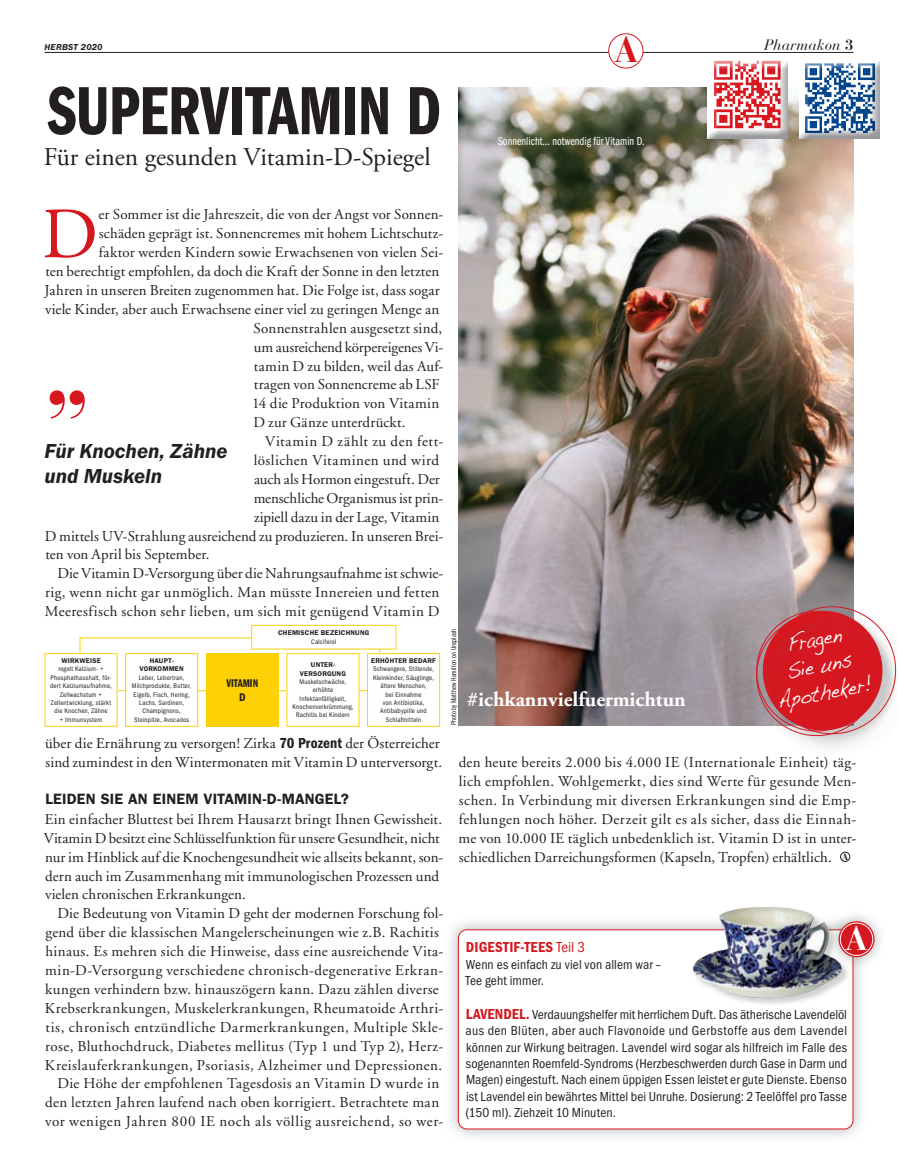
<style>
.page{position:relative;width:898px;height:1174px;background:#fff}
.page>*{position:absolute;margin:0;border:0;box-sizing:border-box;transform-origin:0 0}
.t1{font:700 90px "Bauer Bodoni LT";color:#d7171f}
.t2{font:72px "Adobe Garamond LT";color:#d7171f}
.t3{font:70.5px "ITC Franklin Gothic Std Dm Cp";letter-spacing:-.01em;color:#231f20}
.t4{font:36.3px "Bauer Bodoni Bold Os F";color:#d7171f}
.t5{font:33.75px "Bauer Bodoni Bold Os F";color:#fff}
.t6{font:25.5px "Adobe Garamond Pro";color:#231f20}
.t7{font:22.5px/27.2px "Handwriting Dakota";color:#fff;text-align:center;scale:.8 1}
.t8{font:italic 600 21px/25.3px "ITC Franklin Gothic Std";letter-spacing:-.005em;color:#231f20}
.t9{font:700 21px "Adobe Garamond Pro";color:#fff}
.t10{font:15px/18.9px "Adobe Garamond LT";letter-spacing:.015em;color:#231f20}
.t11{font:600 15px "ITC Franklin Gothic Std";letter-spacing:.01em;color:#231f20}
.t12{font:15px "Adobe Garamond LT";letter-spacing:-.01em;color:#231f20}
.t13{font:15px "Adobe Garamond LT";letter-spacing:.045em;color:#231f20}
.t14{font:15px "ITC Franklin Gothic Std Dm Cd";letter-spacing:.02em;color:#d7171f}
.t15{font:15px "Bauer Bodoni Italic Os F";letter-spacing:.01em;color:#231f20}
.t16{font:condensed 13.5px/16.2px "ITC Franklin Gothic Std";letter-spacing:.01em;color:#231f20}
.t17{font:12px "ITC Franklin Gothic Std Bk Cp";color:#fff}
.t18{font:11.55px "Franklin Gothic LT Demi Cmpr";color:#231f20}
.t19{font:600 condensed 11.55px "Franklin Gothic LT";color:#231f20}
.t20{font:italic 600 9px "ITC Franklin Gothic Std";letter-spacing:.02em;color:#231f20}
.t21{font:7.5px "ITC Franklin Gothic Std Bk Cp";color:#231f20}
.t22{font:condensed 6.9px/8.4px "ITC Franklin Gothic Std";letter-spacing:.025em;color:#231f20;text-align:center}
.t23{font:600 6.9px/8.4px "ITC Franklin Gothic Std";letter-spacing:.025em;color:#231f20;text-align:center}
.s1{font-family:"Bauer Bodoni LT";font-weight:700}
.s2{font-family:"ITC Franklin Gothic Std Dm Cd"}
.s3{font-family:"Bauer Bodoni Bold Os F";font-size:9.75px}
.s4{font-family:"ITC Franklin Gothic Std";font-stretch:condensed}
.s5{font-family:"ITC Franklin Gothic Std Dm Cd";font-stretch:normal;font-size:15px;color:#d7171f}
</style>
<div class="page">
<hr style="left:45px;top:52px;width:807px;height:1px;background:#231f20">
<div style="left:608px;top:34px;width:34px;height:34px;background:#fff;border-radius:50%"></div>
<div style="left:608px;top:33px;width:35px;height:35px;border:1px solid #d7171f;border-radius:50%"></div>
<div style="left:444px;top:915px;width:423px;height:228px;background:#76787b;opacity:.52"></div>
<div style="left:458px;top:929px;width:394px;height:199px;background:#fff;border-radius:9px"></div>
<div style="left:458px;top:929px;width:394px;height:200px;border:1px solid #d7171f;border-radius:9px"></div>
<img style="left:458px;top:87px;width:394px;height:639px">
<div style="left:705px;top:59px;width:83px;height:81px;background:#76787b;opacity:.75"></div>
<div style="left:797px;top:59px;width:82px;height:81px;background:#76787b;opacity:.75"></div>
<div style="left:840px;top:852px;width:9px;height:9px;border:1px solid #231f20;border-radius:50%"></div>
<div style="left:770px;top:609px;width:127px;height:145px;background:#76787b;opacity:.55"></div>
<svg style="left:751px;top:601px;width:146px;height:139px;background:#d16167"></svg>
<div style="left:206px;top:653px;width:72px;height:73px;background:#fed006"></div>
<div style="left:367px;top:653px;width:73px;height:73px;border:1px solid #fed006"></div>
<div style="left:125px;top:653px;width:73px;height:73px;border:1px solid #fed006"></div>
<div style="left:251px;top:625px;width:145px;height:24px;border:1px solid #fed006"></div>
<div style="left:826px;top:909px;width:60px;height:60px;background:#76787b;opacity:.6"></div>
<div style="left:838px;top:921px;width:36px;height:36px;background:#d7171f;border-radius:50%"></div>
<div style="left:839px;top:922px;width:33px;height:33px;border:1px solid #fff;border-radius:50%"></div>
<div style="left:692px;top:906px;width:158px;height:100px;background:#76787b;opacity:.33"></div>
<img style="left:692px;top:907px;width:71px;height:81px">
<p class="t20" style="left:45px;top:42px;width:59px">HERBST 2020</p>
<h3 class="t4" style="left:614px;top:28px;width:26px">A</h3>
<p class="t15" style="left:763px;top:36px;width:91px">Pharmakon <span class="s1">3</span></p>
<h3 class="t3" style="left:48px;top:72px;width:395px">SUPERVITAMIN D</h3>
<h3 class="t6" style="left:44px;top:141px;width:388px">Für einen gesunden Vitamin-D-Spiegel</h3>
<p class="t17" style="left:498px;top:134px;width:148px">Sonnenlicht… notwendig für Vitamin D.</p>
<h2 class="t2" style="left:42px;top:191px;width:58px">D</h2>
<p class="t10" style="left:99px;top:205px;width:346px">er Sommer ist die Jahreszeit, die von der Angst vor Sonnen-</p>
<p class="t10" style="left:99px;top:224px;width:346px">schäden geprägt ist. Sonnencremes mit hohem Lichtschutz-</p>
<p class="t10" style="left:99px;top:243px;width:346px">faktor werden Kindern sowie Erwachsenen von vielen Sei-</p>
<p class="t10" style="left:45px;top:262px;width:395px">ten berechtigt empfohlen, da doch die Kraft der Sonne in den letzten</p>
<p class="t10" style="left:45px;top:281px;width:396px">Jahren in unseren Breiten zugenommen hat. Die Folge ist, dass sogar</p>
<p class="t10" style="left:45px;top:299px;width:395px">viele Kinder, aber auch Erwachsene einer viel zu geringen Menge an</p>
<p class="t10" style="left:253px;top:318px;width:190px">Sonnenstrahlen ausgesetzt sind,</p>
<p class="t12" style="left:254px;top:338px;width:191px">um ausreichend körpereigenes Vi-</p>
<p class="t10" style="left:254px;top:356px;width:191px">tamin D zu bilden, weil das Auf-</p>
<p class="t10" style="left:254px;top:375px;width:187px">tragen von Sonnencreme ab LSF</p>
<p class="t10" style="left:252px;top:394px;width:189px">14 die Produktion von Vitamin</p>
<p class="t10" style="left:253px;top:413px;width:154px">D zur Gänze unterdrückt.</p>
<p class="t13" style="left:265px;top:432px;width:179px">Vitamin D zählt zu den fett-</p>
<p class="t10" style="left:254px;top:451px;width:187px">löslichen Vitaminen und wird</p>
<p class="t10" style="left:254px;top:469px;width:187px">auch als Hormon eingestuft. Der</p>
<p class="t10" style="left:253px;top:488px;width:191px">menschliche Organismus ist prin-</p>
<p class="t10" style="left:254px;top:507px;width:187px">zipiell dazu in der Lage, Vitamin</p>
<p class="t10" style="left:45px;top:526px;width:400px">D mittels UV-Strahlung ausreichend zu produzieren. In unseren Brei-</p>
<p class="t10" style="left:45px;top:545px;width:166px">ten von April bis September.</p>
<p class="t10" style="left:58px;top:564px;width:387px">Die Vitamin D-Versorgung über die Nahrungsaufnahme ist schwie-</p>
<p class="t10" style="left:45px;top:583px;width:395px">rig, wenn nicht gar unmöglich. Man müsste Innereien und fetten</p>
<p class="t10" style="left:45px;top:602px;width:396px">Meeresfisch schon sehr lieben, um sich mit genügend Vitamin D</p>
<h1 class="t1" style="left:45px;top:318px;width:46px">„</h1>
<h3 class="t8" style="left:45px;top:438px;width:184px">Für Knochen, Zähne und Muskeln</h3>
<p class="t23" style="left:61px;top:656px;width:41px">WIRKWEISE</p>
<p class="t22" style="left:50px;top:665px;width:63px">regelt Kalzium- +<br>Phosphathaushalt, för&shy;dert Kalziumaufnahme,<br>Zellwachstum +<br>Zellentwicklung, stärkt die Knochen, Zähne<br>+ Immunsystem</p>
<p class="t23" style="left:139px;top:656px;width:46px">HAUPT-<br>VORKOMMEN</p>
<p class="t22" style="left:132px;top:673px;width:61px">Leber, Lebertran,<br>Milchprodukte, Butter,<br>Eigelb, Fisch, Hering,<br>Lachs, Sardinen,<br>Champignons,<br>Steinpilze, Avocados</p>
<p class="t18" style="left:226px;top:677px;width:33px">VITAMIN</p>
<p class="t19" style="left:239px;top:691px;width:8px">D</p>
<p class="t23" style="left:278px;top:629px;width:93px">CHEMISCHE BEZEICHNUNG</p>
<p class="t22" style="left:311px;top:637px;width:27px">Calciferol</p>
<p class="t23" style="left:300px;top:660px;width:48px">UNTER-<br>VERSORGUNG</p>
<p class="t22" style="left:292px;top:677px;width:63px">Muskelschwäche, erhöhte<br>Infektanfälligkeit,<br>Knochenverkrümmung,<br>Rachitis bei Kindern</p>
<p class="t23" style="left:371px;top:656px;width:66px">ERHÖHTER BEDARF</p>
<p class="t22" style="left:373px;top:665px;width:63px">Schwangere, Stillende,<br>Kleinkinder, Säuglinge, ältere Menschen,<br>bei Einnahme<br>von Antibiotika,<br>Antibabypille und<br>Schlafmitteln</p>
<p class="t10" style="left:45px;top:734px;width:398px">über die Ernährung zu versorgen! Zirka <span class="s2">70 Prozent</span> der Österreicher sind zumindest in den Wintermonaten mit Vitamin D unterversorgt.</p>
<p class="t11" style="left:46px;top:790px;width:304px">LEIDEN SIE AN EINEM VITAMIN-D-MANGEL?</p>
<p class="t10" style="left:44px;top:809px;width:400px">Ein einfacher Bluttest bei Ihrem Hausarzt bringt Ihnen Gewissheit.<br>Vitamin D besitzt eine Schlüsselfunktion für unsere Gesundheit, nicht nur im Hinblick auf die Knochengesundheit wie allseits bekannt, son&shy;dern auch im Zusammenhang mit immunologischen Prozessen und vielen chronischen Erkrankungen.</p>
<p class="t10" style="left:45px;top:904px;width:400px;text-align:right">Die Bedeutung von Vitamin D geht der modernen Forschung fol&shy;gend über die klassischen Mangelerscheinungen wie z.B. Rachitis hinaus. Es mehren sich die Hinweise, dass eine ausreichende Vita&shy;min-D-Versorgung verschiedene chronisch-degenerative Erkran&shy;kungen verhindern bzw. hinauszögern kann. Dazu zählen diverse Krebserkrankungen, Muskelerkrankungen, Rheumatoide Arthri&shy;tis, chronisch entzündliche Darmerkrankungen, Multiple Skle&shy;rose, Bluthochdruck, Diabetes mellitus (Typ 1 und Typ 2), Herz-Kreislauferkrankungen, Psoriasis, Alzheimer und Depressionen.<br>Die Höhe der empfohlenen Tagesdosis an Vitamin D wurde in den letzten Jahren laufend nach oben korrigiert. Betrachtete man vor wenigen Jahren 800 IE noch als völlig ausreichend, so wer-</p>
<p class="t21" style="left:449px;top:725px;width:97px;rotate:-90deg">Photo by Matthew Hamilton on Unsplash</p>
<h3 class="t9" style="left:467px;top:687px;width:220px">#ichkannvielfuermichtun</h3>
<h3 class="t7" style="left:764px;top:634px;width:121px;rotate:-11deg">Fragen<br>Sie uns<br>Apotheker!</h3>
<p class="t10" style="left:458px;top:752px;width:399px;text-align:justify">den heute bereits 2.000 bis 4.000 IE (Internationale Einheit) täg&shy;lich empfohlen. Wohlgemerkt, dies sind Werte für gesunde Men&shy;schen. In Verbindung mit diversen Erkrankungen sind die Emp&shy;fehlungen noch höher. Derzeit gilt es als sicher, dass die Einnah&shy;me von 10.000 IE täglich unbedenklich ist. Vitamin D ist in unter&shy;schiedlichen Darreichungsformen (Kapseln, Tropfen) erhältlich. <span class="s3">A</span></p>
<h3 class="t5" style="left:844px;top:917px;width:24px">A</h3>
<p class="t14" style="left:466px;top:938px;width:120px">DIGESTIF-TEES <span class="s4">Teil 3</span></p>
<p class="t16" style="left:465px;top:956px;width:197px">Wenn es einfach zu viel von allem war –<br>Tee geht immer.</p>
<p class="t16" style="left:465px;top:1006px;width:383px;text-align:justify"><span class="s5">LAVENDEL.</span> Verdauungshelfer mit herrlichem Duft. Das ätherische Lavendelöl aus den Blüten, aber auch Flavonoide und Gerbstoffe aus dem Lavendel können zur Wirkung beitragen. Lavendel wird sogar als hilfreich im Falle des sogenannten Roemfeld-Syndroms (Herzbeschwerden durch Gase in Darm und Magen) eingestuft. Nach einem üppigen Essen leistet er gute Dienste. Ebenso ist Lavendel ein bewährtes Mittel bei Unruhe. Dosierung: 2 Teelöffel pro Tasse (150 ml). Ziehzeit 10 Minuten.</p>
</div>
